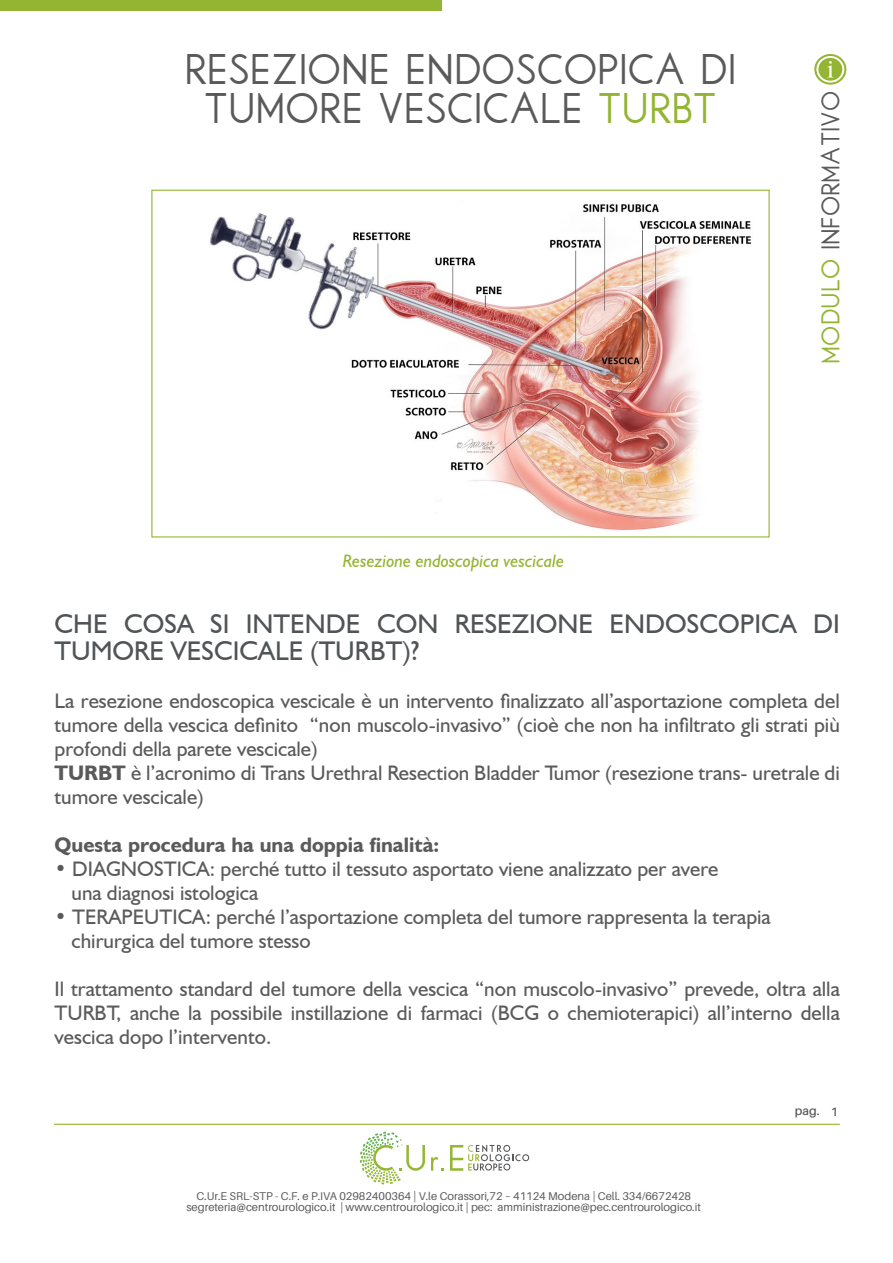
<style>
.page{position:relative;width:893px;height:1263px;background:#fff}
.page>*{position:absolute;margin:0;border:0;box-sizing:border-box;transform-origin:0 0}
.t1{font:30px/39px "Libby";color:#5a5a5b}
.t2{font:30px "Libby";color:#94b533}
.t3{font:27px/27px "Humanist 521 BT";color:#505456}
.t4{font:21px/24px "Humanist 521 BT";color:#5a5a5b}
.t5{font:700 21px "Humanist 521 BT";color:#5a5a5b}
.t6{font:italic 18px "Humanist 521 BT";color:#94b531}
.t7{font:18px "Libby";color:#5a5a5b}
.t8{font:600 12.15px "Aileron";color:#59595c}
.t9{font:11.25px/11.2px "Aileron";color:#5a5a5b;text-align:center}
.s1{color:#94b533}
.s2{color:#94b531}
.s3{font-weight:700}
.s4{color:#5a5a5b}
</style>
<div class="page">
<div style="left:0;top:0;width:442px;height:10px;background:#94b531"></div>
<svg style="left:814px;top:54px;width:32px;height:31px"></svg>
<hr style="left:54px;top:1124px;width:786px;height:1px;background:#94b531">
<svg style="left:366px;top:1132px;width:59px;height:39px"></svg>
<svg style="left:431px;top:1157px;width:12px;height:14px"></svg>
<svg style="left:450px;top:1145px;width:79px;height:26px"></svg>
<img style="left:209px;top:204px;width:543px;height:327px">
<h1 class="t1" style="left:204px;top:52px;width:534px;text-indent:-20px">RESEZIONE ENDOSCOPICA DI<br>TUMORE VESCICALE (<span class="s1">TUR</span></h1>
<h1 class="t2" style="left:672px;top:91px;width:34px">BT)</h1>
<p class="t6" style="left:343px;top:549px;width:223px">Resezione endoscopica vescicale</p>
<p class="t7" style="left:820px;top:364px;width:274px;rotate:-90deg"><span class="s2">MODULO</span> INFORMATIVO</p>
<p class="t3" style="left:55px;top:610px;width:787px">CHE COSA SI INTENDE CON RESEZIONE ENDOSCOPICA DI<br>TUMORE VESCICALE (TURBT)?</p>
<p class="t4" style="left:55px;top:689px;width:787px">La resezione endoscopica vescicale è un intervento finalizzato all’asportazione completa del tumore della vescica definito “non muscolo-invasivo” (cioè che non ha infiltrato gli strati più profondi della parete vescicale)<br><span class="s3">TURBT</span> è l’acronimo di Trans Urethral Resection Bladder Tumor (resezione trans- uretrale di tumore vescicale)</p>
<p class="t5" style="left:55px;top:832px;width:386px">Questa procedura ha una doppia finalità:</p>
<p class="t4" style="left:72px;top:857px;width:648px;text-indent:-17px">• DIAGNOSTICA: perché tutto il tessuto asportato viene analizzato per avere una diagnosi istologica</p>
<p class="t4" style="left:72px;top:905px;width:701px;text-indent:-17px">• TERAPEUTICA: perché l’asportazione completa del tumore rappresenta la terapia chirurgica del tumore stesso</p>
<p class="t4" style="left:55px;top:977px;width:787px;text-align:justify">Il trattamento standard del tumore della vescica “non muscolo-invasivo” prevede, oltra alla TURBT, anche la possibile instillazione di farmaci (BCG o chemioterapici) all’interno della vescica dopo l’intervento.</p>
<p class="t9" style="left:186px;top:1190px;width:516px">C.Ur.E SRL-STP - C.F. e P.IVA 02982400364 | V.le Corassori,72 – 41124 Modena | Cell. 334/6672428 segreteria@centrourologico.it | www.centrourologico.it | pec: amministrazione@pec.centrourologico.it</p>
<p class="t8" style="left:795px;top:1104px;width:45px">pag. <span class="s4">1</span></p>
</div>
